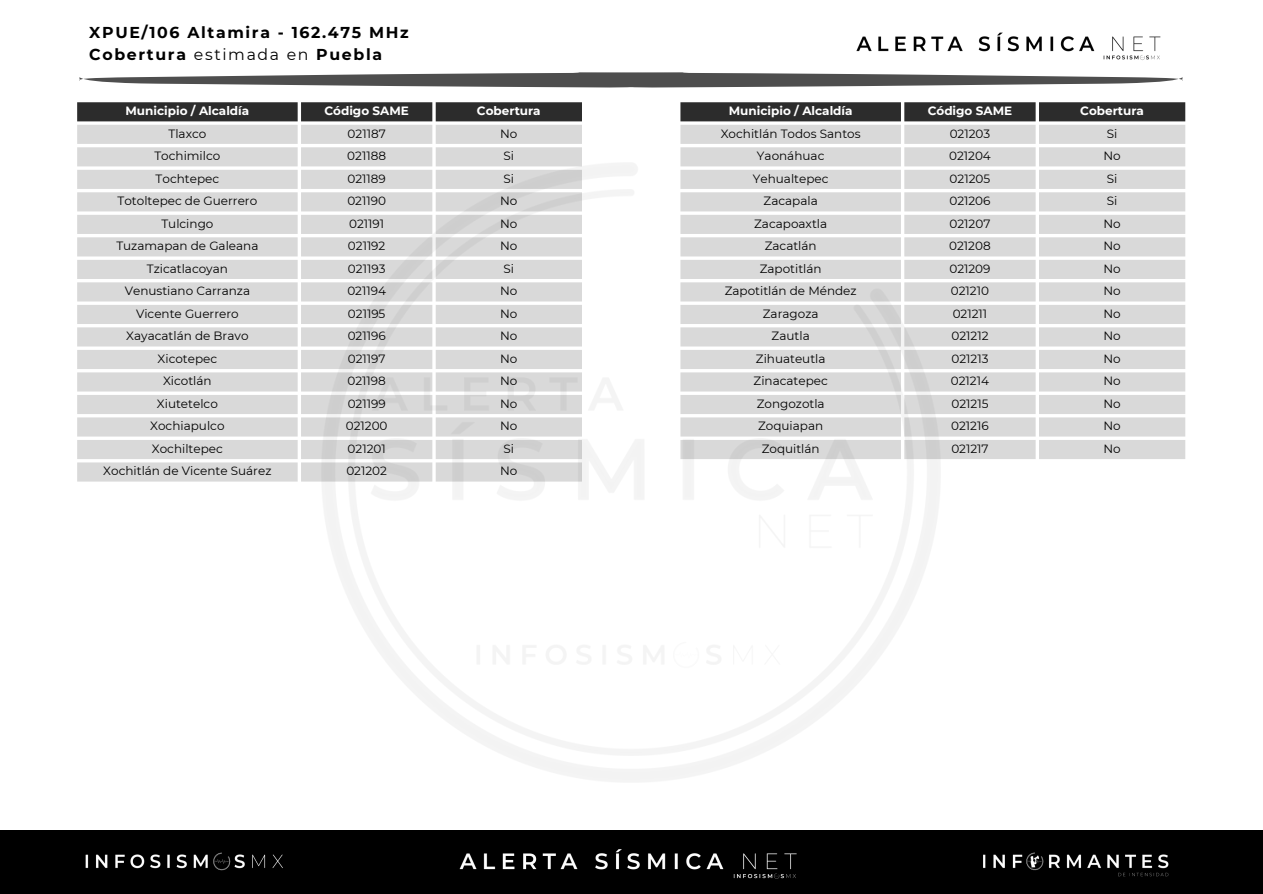
<style>
.page{position:relative;width:1263px;height:894px;background:#fff}
.page>*{position:absolute;margin:0;border:0;box-sizing:border-box;transform-origin:0 0}
.t1{font:700 15.75px "Montserrat";letter-spacing:.105em;color:#000}
.t2{font:12px "Montserrat";color:#000}
.t3{font:700 12px "Montserrat";color:#fff}
.s1{font-weight:400}
</style>
<div class="page">
<div style="left:0;top:830px;width:1262px;height:62px;background:#000"></div>
<img style="left:856px;top:32px;width:305px;height:28px">
<img style="left:459px;top:849px;width:338px;height:30px">
<img style="left:85px;top:852px;width:198px;height:19px">
<img style="left:983px;top:852px;width:186px;height:25px">
<svg style="left:79px;top:72px;width:1104px;height:15px"></svg>
<svg style="left:77px;top:102px;width:505px;height:19px;background:#313131"></svg>
<svg style="left:77px;top:125px;width:505px;height:356px;background:#dedede"></svg>
<div style="left:680px;top:102px;width:505px;height:19px;background:#2c2c2c"></div>
<svg style="left:680px;top:125px;width:505px;height:334px;background:#dedede"></svg>
<img style="left:316px;top:156px;width:631px;height:626px">
<p class="t1" style="left:89px;top:23px;width:321px">XPUE/106 Altamira - 162.475 MHz</p>
<p class="t1" style="left:89px;top:44px;width:294px">Cobertura <span class="s1">estimada en</span> Puebla</p>
<p class="t3" style="left:126px;top:104px;width:125px">Municipio / Alcaldía</p>
<p class="t3" style="left:324px;top:104px;width:86px">Código SAME</p>
<p class="t3" style="left:477px;top:104px;width:65px">Cobertura</p>
<p class="t2" style="left:168px;top:126px;width:39px">Tlaxco</p>
<p class="t2" style="left:348px;top:126px;width:40px">021187</p>
<p class="t2" style="left:500px;top:126px;width:19px">No</p>
<p class="t2" style="left:154px;top:149px;width:67px">Tochimilco</p>
<p class="t2" style="left:347px;top:149px;width:40px">021188</p>
<p class="t2" style="left:504px;top:149px;width:12px">Si</p>
<p class="t2" style="left:156px;top:171px;width:65px">Tochtepec</p>
<p class="t2" style="left:347px;top:171px;width:40px">021189</p>
<p class="t2" style="left:504px;top:171px;width:12px">Si</p>
<p class="t2" style="left:118px;top:194px;width:141px">Totoltepec de Guerrero</p>
<p class="t2" style="left:347px;top:194px;width:40px">021190</p>
<p class="t2" style="left:500px;top:194px;width:19px">No</p>
<p class="t2" style="left:161px;top:216px;width:54px">Tulcingo</p>
<p class="t2" style="left:349px;top:216px;width:37px">021191</p>
<p class="t2" style="left:500px;top:216px;width:19px">No</p>
<p class="t2" style="left:116px;top:239px;width:144px">Tuzamapan de Galeana</p>
<p class="t2" style="left:348px;top:239px;width:39px">021192</p>
<p class="t2" style="left:500px;top:239px;width:19px">No</p>
<p class="t2" style="left:147px;top:261px;width:83px">Tzicatlacoyan</p>
<p class="t2" style="left:348px;top:261px;width:39px">021193</p>
<p class="t2" style="left:504px;top:261px;width:12px">Si</p>
<p class="t2" style="left:125px;top:284px;width:127px">Venustiano Carranza</p>
<p class="t2" style="left:347px;top:284px;width:40px">021194</p>
<p class="t2" style="left:500px;top:284px;width:19px">No</p>
<p class="t2" style="left:136px;top:306px;width:104px">Vicente Guerrero</p>
<p class="t2" style="left:348px;top:306px;width:39px">021195</p>
<p class="t2" style="left:500px;top:306px;width:19px">No</p>
<p class="t2" style="left:126px;top:328px;width:124px">Xayacatlán de Bravo</p>
<p class="t2" style="left:348px;top:328px;width:40px">021196</p>
<p class="t2" style="left:500px;top:328px;width:19px">No</p>
<p class="t2" style="left:158px;top:351px;width:61px">Xicotepec</p>
<p class="t2" style="left:348px;top:351px;width:39px">021197</p>
<p class="t2" style="left:500px;top:351px;width:19px">No</p>
<p class="t2" style="left:163px;top:373px;width:50px">Xicotlán</p>
<p class="t2" style="left:347px;top:373px;width:40px">021198</p>
<p class="t2" style="left:500px;top:373px;width:19px">No</p>
<p class="t2" style="left:157px;top:396px;width:62px">Xiutetelco</p>
<p class="t2" style="left:348px;top:396px;width:40px">021199</p>
<p class="t2" style="left:500px;top:396px;width:19px">No</p>
<p class="t2" style="left:150px;top:418px;width:76px">Xochiapulco</p>
<p class="t2" style="left:346px;top:418px;width:43px">021200</p>
<p class="t2" style="left:500px;top:418px;width:19px">No</p>
<p class="t2" style="left:152px;top:441px;width:72px">Xochiltepec</p>
<p class="t2" style="left:348px;top:441px;width:40px">021201</p>
<p class="t2" style="left:504px;top:441px;width:12px">Si</p>
<p class="t2" style="left:103px;top:463px;width:170px">Xochitlán de Vicente Suárez</p>
<p class="t2" style="left:346px;top:463px;width:42px">021202</p>
<p class="t2" style="left:500px;top:463px;width:19px">No</p>
<p class="t3" style="left:729px;top:104px;width:125px">Municipio / Alcaldía</p>
<p class="t3" style="left:928px;top:104px;width:86px">Código SAME</p>
<p class="t3" style="left:1080px;top:104px;width:65px">Cobertura</p>
<p class="t2" style="left:721px;top:126px;width:141px">Xochitlán Todos Santos</p>
<p class="t2" style="left:950px;top:126px;width:42px">021203</p>
<p class="t2" style="left:1107px;top:126px;width:12px">Si</p>
<p class="t2" style="left:757px;top:149px;width:69px">Yaonáhuac</p>
<p class="t2" style="left:949px;top:149px;width:43px">021204</p>
<p class="t2" style="left:1103px;top:149px;width:19px">No</p>
<p class="t2" style="left:753px;top:171px;width:77px">Yehualtepec</p>
<p class="t2" style="left:950px;top:171px;width:42px">021205</p>
<p class="t2" style="left:1107px;top:171px;width:12px">Si</p>
<p class="t2" style="left:764px;top:194px;width:56px">Zacapala</p>
<p class="t2" style="left:949px;top:194px;width:43px">021206</p>
<p class="t2" style="left:1107px;top:194px;width:12px">Si</p>
<p class="t2" style="left:754px;top:216px;width:75px">Zacapoaxtla</p>
<p class="t2" style="left:949px;top:216px;width:42px">021207</p>
<p class="t2" style="left:1103px;top:216px;width:19px">No</p>
<p class="t2" style="left:765px;top:239px;width:54px">Zacatlán</p>
<p class="t2" style="left:949px;top:239px;width:43px">021208</p>
<p class="t2" style="left:1103px;top:239px;width:19px">No</p>
<p class="t2" style="left:760px;top:261px;width:63px">Zapotitlán</p>
<p class="t2" style="left:949px;top:261px;width:43px">021209</p>
<p class="t2" style="left:1103px;top:261px;width:19px">No</p>
<p class="t2" style="left:725px;top:284px;width:133px">Zapotitlán de Méndez</p>
<p class="t2" style="left:951px;top:284px;width:40px">021210</p>
<p class="t2" style="left:1103px;top:284px;width:19px">No</p>
<p class="t2" style="left:763px;top:306px;width:57px">Zaragoza</p>
<p class="t2" style="left:953px;top:306px;width:36px">021211</p>
<p class="t2" style="left:1103px;top:306px;width:19px">No</p>
<p class="t2" style="left:772px;top:328px;width:40px">Zautla</p>
<p class="t2" style="left:951px;top:328px;width:39px">021212</p>
<p class="t2" style="left:1103px;top:328px;width:19px">No</p>
<p class="t2" style="left:756px;top:351px;width:71px">Zihuateutla</p>
<p class="t2" style="left:951px;top:351px;width:38px">021213</p>
<p class="t2" style="left:1103px;top:351px;width:19px">No</p>
<p class="t2" style="left:753px;top:373px;width:76px">Zinacatepec</p>
<p class="t2" style="left:951px;top:373px;width:40px">021214</p>
<p class="t2" style="left:1103px;top:373px;width:19px">No</p>
<p class="t2" style="left:757px;top:396px;width:70px">Zongozotla</p>
<p class="t2" style="left:951px;top:396px;width:39px">021215</p>
<p class="t2" style="left:1103px;top:396px;width:19px">No</p>
<p class="t2" style="left:758px;top:418px;width:67px">Zoquiapan</p>
<p class="t2" style="left:951px;top:418px;width:39px">021216</p>
<p class="t2" style="left:1103px;top:418px;width:19px">No</p>
<p class="t2" style="left:762px;top:441px;width:60px">Zoquitlán</p>
<p class="t2" style="left:951px;top:441px;width:39px">021217</p>
<p class="t2" style="left:1103px;top:441px;width:19px">No</p>
</div>
